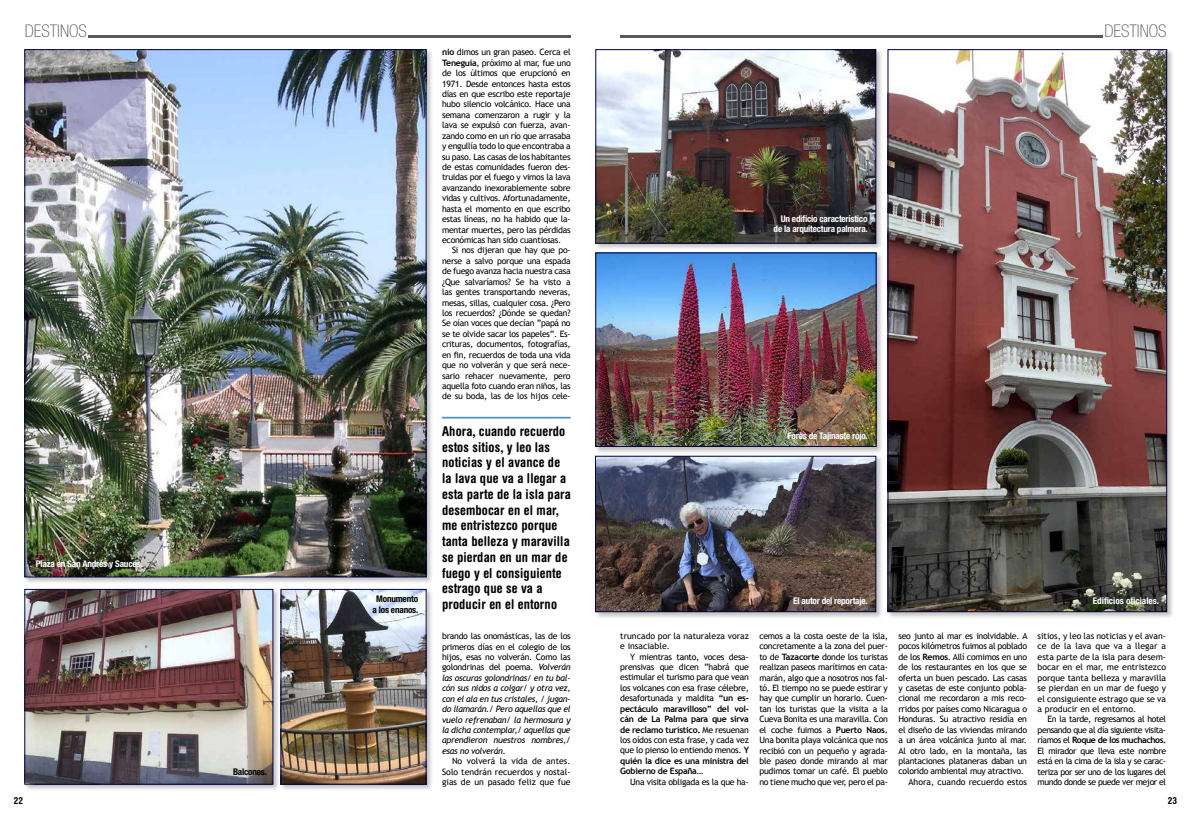
<style>
.page{position:relative;width:1191px;height:814px;background:#fff}
.page>*{position:absolute;margin:0;border:0;box-sizing:border-box;transform-origin:0 0}
.t1{font:100 condensed 17.5px "Helvetica Neue LT Std";color:#58595b}
.t2{font:700 condensed 13.56px/15.8px "Helvetica Rounded LT Std";letter-spacing:.01em;color:#000}
.t3{font:700 condensed 9.62px "Helvetica Rounded LT Std";color:#000}
.t4{font:700 condensed 9.19px/10.5px "Helvetica Neue LT Std";letter-spacing:-.02em;color:#fff;text-align:right}
.t5{font:700 condensed 9.19px/10.5px "Helvetica Neue LT Std";letter-spacing:-.02em;color:#000;text-align:center}
.t6{font:700 condensed 9.19px "Helvetica Neue LT Std";color:#fff}
.t7{font:8.75px/10.4px "Trebuchet MS";letter-spacing:-.03em;color:#000;text-align:justify}
.t8{font:italic 8.75px/10.4px "Trebuchet MS";letter-spacing:-.03em;color:#000;text-align:justify}
.t9{font:8.75px/10.4px "Trebuchet MS";color:#000}
.s1{font-weight:700}
.s2{font-style:normal}
</style>
<div class="page">
<hr style="left:89px;top:35px;width:481px;height:3px;background:#58595b">
<hr style="left:620px;top:35px;width:482px;height:3px;background:#58595b">
<div style="left:23px;top:48px;width:410px;height:536px;background:#000;opacity:.25"></div>
<img style="left:26px;top:51px;width:398px;height:524px">
<div style="left:594px;top:48px;width:289px;height:203px;background:#000;opacity:.25"></div>
<img style="left:597px;top:51px;width:277px;height:191px">
<div style="left:595px;top:49px;width:281px;height:195px;border:1px solid #020044"></div>
<div style="left:594px;top:251px;width:289px;height:203px;background:#000;opacity:.25"></div>
<img style="left:597px;top:254px;width:277px;height:191px">
<div style="left:595px;top:252px;width:281px;height:195px;border:1px solid #020044"></div>
<div style="left:594px;top:455px;width:289px;height:164px;background:#000;opacity:.25"></div>
<img style="left:597px;top:458px;width:277px;height:152px">
<div style="left:595px;top:456px;width:281px;height:156px;border:1px solid #020044"></div>
<div style="left:886px;top:48px;width:288px;height:571px;background:#000;opacity:.25"></div>
<img style="left:889px;top:51px;width:276px;height:559px">
<div style="left:887px;top:49px;width:280px;height:563px;border:1px solid #020044"></div>
<div style="left:23px;top:588px;width:257px;height:203px;background:#000;opacity:.25"></div>
<img style="left:26px;top:591px;width:245px;height:191px">
<div style="left:24px;top:589px;width:249px;height:195px;border:1px solid #020044"></div>
<div style="left:279px;top:588px;width:154px;height:203px;background:#000;opacity:.25"></div>
<img style="left:282px;top:591px;width:142px;height:191px">
<div style="left:280px;top:589px;width:146px;height:195px;border:1px solid #020044"></div>
<hr style="left:442px;top:417px;width:128px;height:1px;background:#5290be">
<h1 class="t1" style="left:25px;top:21px;width:64px">DESTINOS</h1>
<h1 class="t1" style="left:1104px;top:21px;width:64px">DESTINOS</h1>
<p class="t4" style="left:36px;top:558px;width:108px">Plaza en San Andrés y Sauces.</p>
<p class="t5" style="left:233px;top:766px;width:36px">Balcones.</p>
<p class="t5" style="left:372px;top:593px;width:47px">Monumento a los enanos.</p>
<p class="t7" style="left:442px;top:47px;width:130px"><span class="s1">nio</span> dimos un gran paseo. Cerca el <span class="s1">Teneguía</span>, próximo al mar, fue uno de los últimos que erupcionó en 1971. Desde entonces hasta estos días en que escribo este reportaje hubo silencio volcánico. Hace una semana comenzaron a rugir y la lava se expulsó con fuerza, avan&shy;zando como en un río que arrasaba y engullía todo lo que encontraba a su paso. Las casas de los habitantes de estas comunidades fueron des&shy;truidas por el fuego y vimos la lava avanzando inexorablemente sobre vidas y cultivos. Afortunadamente, hasta el momento en que escribo estas líneas, no ha habido que la&shy;mentar muertes, pero las pérdidas económicas han sido cuantiosas.</p>
<p class="t7" style="left:442px;top:245px;width:130px;text-indent:10px">Si nos dijeran que hay que po&shy;nerse a salvo porque una espada de fuego avanza hacia nuestra casa ¿Que salvaríamos? Se ha visto a las gentes transportando neveras, mesas, sillas, cualquier cosa. ¿Pero los recuerdos? ¿Dónde se quedan?<br>Se oían voces que decían ”papá no se te olvide sacar los papeles”. Es&shy;crituras, documentos, fotografías, en fin, recuerdos de toda una vida que no volverán y que será nece&shy;sario rehacer nuevamente, pero aquella foto cuando eran niños, las de su boda, las de los hijos cele-</p>
<p class="t2" style="left:442px;top:423px;width:130px">Ahora, cuando recuerdo estos sitios, y leo las noticias y el avance de la lava que va a llegar a esta parte de la isla para desembocar en el mar, me entristezco porque tanta belleza y maravilla se pierdan en un mar de fuego y el consiguiente estrago que se va a producir en el entorno</p>
<p class="t8" style="left:442px;top:631px;width:130px"><span class="s2">brando las onomásticas, las de los primeros días en el colegio de los hijos, esas no volverán. Como las golondrinas del poema.</span> Volverán las oscuras golondrinas/ en tu bal&shy;cón sus nidos a colgar/ y otra vez, con el ala en tus cristales, / jugan&shy;do llamarán./ Pero aquellas que el vuelo refrenaban/ la hermosura y la dicha contemplar,/ aquellas que aprendieron nuestros nombres,/ esas no volverán.</p>
<p class="t7" style="left:442px;top:756px;width:130px;text-indent:10px">No volverá la vida de antes.<br>Solo tendrán recuerdos y nostal&shy;gias de un pasado feliz que fue</p>
<p class="t4" style="left:773px;top:213px;width:96px">Un edificio característico de la arquitectura palmera.</p>
<p class="t4" style="left:787px;top:430px;width:82px">Fores de Tajinaste rojo.</p>
<p class="t4" style="left:793px;top:595px;width:76px">El autor del reportaje.</p>
<p class="t6" style="left:1092px;top:595px;width:68px">Edificios oficiales.</p>
<p class="t9" style="left:620px;top:630px;width:130px">truncado por la naturaleza voraz e insaciable.</p>
<p class="t7" style="left:620px;top:651px;width:130px;text-indent:10px">Y mientras tanto, voces desa&shy;prensivas que dicen ”habrá que estimular el turismo para que vean los volcanes con esa frase célebre, desafortunada y maldita <span class="s1">“un es&shy;pectáculo maravilloso” del vol&shy;cán de La Palma para que sirva de reclamo turístico.</span> Me resuenan los oídos con esta frase, y cada vez que lo pienso lo entiendo menos. <span class="s1">Y quién la dice es una ministra del Gobierno de España…</span></p>
<p class="t7" style="left:630px;top:776px;width:120px">Una visita obligada es la que ha-</p>
<p class="t7" style="left:759px;top:630px;width:130px">cemos a la costa oeste de la isla, concretamente a la zona del puer&shy;to de <span class="s1">Tazacorte</span> donde los turistas realizan paseos marítimos en cata&shy;marán, algo que a nosotros nos fal&shy;tó. El tiempo no se puede estirar y hay que cumplir un horario. Cuen&shy;tan los turistas que la visita a la Cueva Bonita es una maravilla. Con el coche fuimos a <span class="s1">Puerto Naos.<br></span>Una bonita playa volcánica que nos recibió con un pequeño y agrada&shy;ble paseo donde mirando al mar pudimos tomar un café. El pueblo no tiene mucho que ver, pero el pa-</p>
<p class="t7" style="left:898px;top:630px;width:130px">seo junto al mar es inolvidable. A</p>
<p class="t7" style="left:898px;top:641px;width:130px">pocos kilómetros fuimos al poblado</p>
<p class="t7" style="left:898px;top:651px;width:130px">de los <span class="s1">Remos</span>. Allí comimos en uno</p>
<p class="t7" style="left:898px;top:662px;width:130px">de los restaurantes en los que se</p>
<p class="t7" style="left:898px;top:672px;width:130px">oferta un buen pescado. Las casas</p>
<p class="t7" style="left:898px;top:682px;width:130px">y casetas de este conjunto pobla-</p>
<p class="t7" style="left:898px;top:693px;width:130px">cional me recordaron a mis reco-</p>
<p class="t7" style="left:898px;top:703px;width:130px">rridos por países como Nicaragua o</p>
<p class="t7" style="left:898px;top:714px;width:130px">Honduras. Su atractivo residía en</p>
<p class="t7" style="left:898px;top:724px;width:130px">el diseño de las viviendas mirando</p>
<p class="t7" style="left:898px;top:735px;width:130px">a un área volcánica junto al mar.</p>
<p class="t7" style="left:898px;top:745px;width:130px">Al otro lado, en la montaña, las</p>
<p class="t7" style="left:898px;top:755px;width:130px">plantaciones plataneras daban un</p>
<p class="t7" style="left:898px;top:766px;width:127px">colorido ambiental muy atractivo.</p>
<p class="t9" style="left:908px;top:776px;width:120px">Ahora, cuando recuerdo estos</p>
<p class="t7" style="left:1037px;top:630px;width:130px">sitios, y leo las noticias y el avan&shy;ce de la lava que va a llegar a esta parte de la isla para desem&shy;bocar en el mar, me entristezco porque tanta belleza y maravilla se pierdan en un mar de fuego y el consiguiente estrago que se va a producir en el entorno.</p>
<p class="t7" style="left:1037px;top:714px;width:130px;text-indent:10px">En la tarde, regresamos al hotel pensando que al día siguiente visita&shy;ríamos el <span class="s1">Roque de los muchachos.<br></span>El mirador que lleva este nombre está en la cima de la isla y se carac&shy;teriza por ser uno de los lugares del mundo donde se puede ver mejor el</p>
<p class="t3" style="left:14px;top:794px;width:11px">22</p>
<p class="t3" style="left:1167px;top:794px;width:11px">23</p>
</div>
